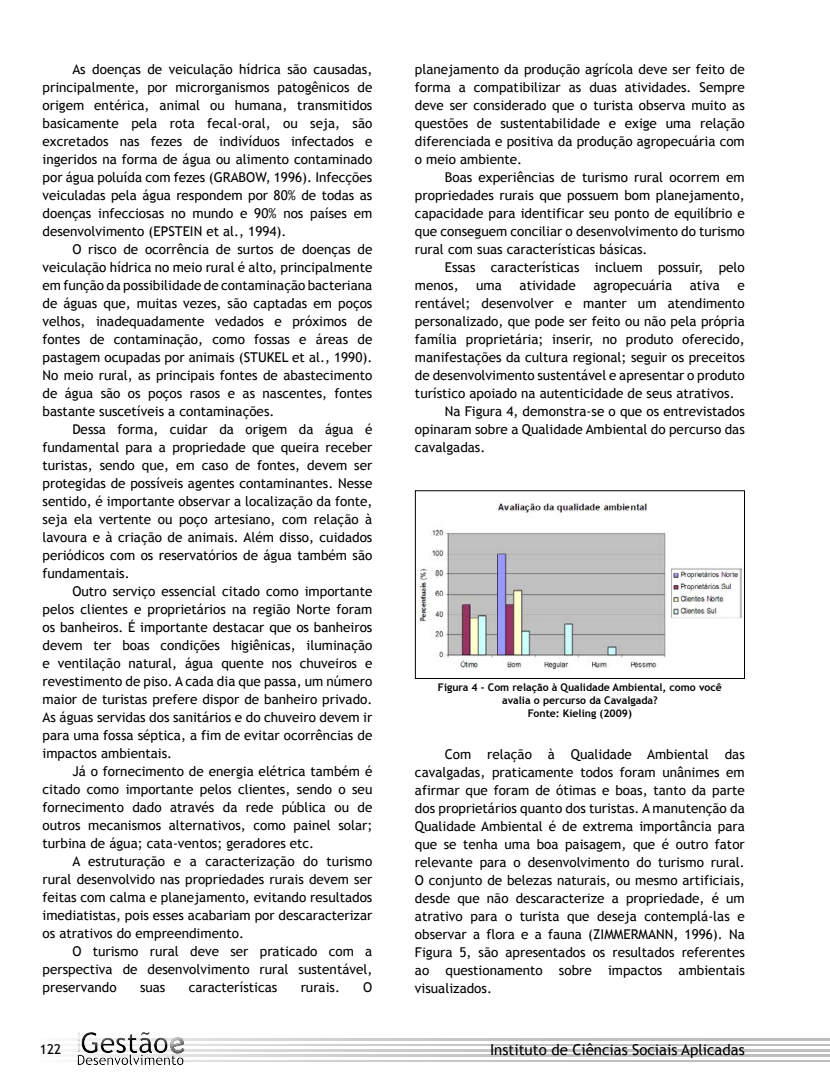
<style>
.page{position:relative;width:830px;height:1085px;background:#fff}
.page>*{position:absolute;margin:0;border:0;box-sizing:border-box;transform-origin:0 0}
.t1{font:15px "Trebuchet MS";color:#000}
.t2{font:13.5px/18px "Trebuchet MS";color:#000;text-align:justify}
.t3{font:700 10.5px/12.6px "Trebuchet MS";color:#000;text-align:center}
</style>
<div class="page">
<svg style="left:194px;top:1038px;width:635px;height:2px"></svg>
<svg style="left:194px;top:1044px;width:635px;height:1px"></svg>
<svg style="left:194px;top:1049px;width:635px;height:1px"></svg>
<svg style="left:194px;top:1054px;width:635px;height:2px"></svg>
<svg style="left:194px;top:1060px;width:635px;height:1px"></svg>
<div style="left:70px;top:1024px;width:124px;height:45px;background:#000;opacity:.75"></div>
<img style="left:418px;top:500px;width:322px;height:169px">
<svg style="left:78px;top:1031px;width:108px;height:33px"></svg>
<p class="t2" style="left:43px;top:60px;width:331px;text-indent:30px">As doenças de veiculação hídrica são causadas, principalmente, por microrganismos patogênicos de origem entérica, animal ou humana, transmitidos basicamente pela rota fecal-oral, ou seja, são excretados nas fezes de indivíduos infectados e ingeridos na forma de água ou alimento contaminado por água poluída com fezes (GRABOW, 1996). Infecções veiculadas pela água respondem por 80% de todas as doenças infecciosas no mundo e 90% nos países em desenvolvimento (EPSTEIN et al., 1994).</p>
<p class="t2" style="left:43px;top:240px;width:331px;text-indent:30px">O risco de ocorrência de surtos de doenças de veiculação hídrica no meio rural é alto, principalmente em função da possibilidade de contaminação bacteriana de águas que, muitas vezes, são captadas em poços velhos, inadequadamente vedados e próximos de fontes de contaminação, como fossas e áreas de pastagem ocupadas por animais (STUKEL et al., 1990).<br>No meio rural, as principais fontes de abastecimento de água são os poços rasos e as nascentes, fontes bastante suscetíveis a contaminações.</p>
<p class="t2" style="left:43px;top:420px;width:331px;text-indent:30px">Dessa forma, cuidar da origem da água é fundamental para a propriedade que queira receber turistas, sendo que, em caso de fontes, devem ser protegidas de possíveis agentes contaminantes. Nesse sentido, é importante observar a localização da fonte, seja ela vertente ou poço artesiano, com relação à lavoura e à criação de animais. Além disso, cuidados periódicos com os reservatórios de água também são fundamentais.</p>
<p class="t2" style="left:43px;top:582px;width:331px;text-indent:30px">Outro serviço essencial citado como importante pelos clientes e proprietários na região Norte foram os banheiros. É importante destacar que os banheiros devem ter boas condições higiênicas, iluminação e ventilação natural, água quente nos chuveiros e revestimento de piso. A cada dia que passa, um número maior de turistas prefere dispor de banheiro privado.<br>As águas servidas dos sanitários e do chuveiro devem ir para uma fossa séptica, a fim de evitar ocorrências de impactos ambientais.</p>
<p class="t2" style="left:43px;top:762px;width:331px;text-indent:30px">Já o fornecimento de energia elétrica também é citado como importante pelos clientes, sendo o seu fornecimento dado através da rede pública ou de outros mecanismos alternativos, como painel solar; turbina de água; cata-ventos; geradores etc.</p>
<p class="t2" style="left:43px;top:852px;width:331px;text-indent:30px">A estruturação e a caracterização do turismo rural desenvolvido nas propriedades rurais devem ser feitas com calma e planejamento, evitando resultados imediatistas, pois esses acabariam por descaracterizar os atrativos do empreendimento.</p>
<p class="t2" style="left:43px;top:942px;width:331px;text-indent:30px">O turismo rural deve ser praticado com a perspectiva de desenvolvimento rural sustentável, preservando</p>
<p class="t2" style="left:140px;top:978px;width:27px">suas</p>
<p class="t2" style="left:189px;top:978px;width:90px">características</p>
<p class="t2" style="left:300px;top:978px;width:41px">rurais.</p>
<p class="t2" style="left:363px;top:978px;width:11px">O</p>
<p class="t2" style="left:415px;top:60px;width:331px">planejamento da produção agrícola deve ser feito de forma a compatibilizar as duas atividades. Sempre deve ser considerado que o turista observa muito as questões de sustentabilidade e exige uma relação diferenciada e positiva da produção agropecuária com o meio ambiente.</p>
<p class="t2" style="left:415px;top:168px;width:331px;text-indent:30px">Boas experiências de turismo rural ocorrem em propriedades rurais que possuem bom planejamento, capacidade para identificar seu ponto de equilíbrio e que conseguem conciliar o desenvolvimento do turismo rural com suas características básicas.</p>
<p class="t2" style="left:415px;top:258px;width:331px;text-indent:30px">Essas características incluem possuir, pelo menos,</p>
<p class="t2" style="left:476px;top:276px;width:27px">uma</p>
<p class="t2" style="left:519px;top:276px;width:58px">atividade</p>
<p class="t2" style="left:593px;top:276px;width:80px">agropecuária</p>
<p class="t2" style="left:689px;top:276px;width:31px">ativa</p>
<p class="t2" style="left:737px;top:276px;width:9px">e</p>
<p class="t2" style="left:415px;top:294px;width:331px">rentável; desenvolver e manter um atendimento</p>
<p class="t2" style="left:415px;top:312px;width:331px">personalizado, que pode ser feito ou não pela própria</p>
<p class="t2" style="left:415px;top:330px;width:331px">família proprietária; inserir, no produto oferecido,</p>
<p class="t2" style="left:415px;top:348px;width:331px">manifestações da cultura regional; seguir os preceitos</p>
<p class="t2" style="left:415px;top:366px;width:331px">de desenvolvimento sustentável e apresentar o produto</p>
<p class="t2" style="left:415px;top:384px;width:321px">turístico apoiado na autenticidade de seus atrativos.</p>
<p class="t2" style="left:444px;top:402px;width:301px">Na Figura 4, demonstra-se o que os entrevistados</p>
<p class="t2" style="left:415px;top:420px;width:331px">opinaram sobre a Qualidade Ambiental do percurso das</p>
<p class="t2" style="left:415px;top:438px;width:72px">cavalgadas.</p>
<p class="t3" style="left:437px;top:681px;width:285px">Figura 4 - Com relação à Qualidade Ambiental, como você avalia o percurso da Cavalgada?<br>Fonte: Kieling (2009)</p>
<p class="t2" style="left:415px;top:745px;width:331px;text-indent:30px">Com relação à Qualidade Ambiental das cavalgadas, praticamente todos foram unânimes em afirmar que foram de ótimas e boas, tanto da parte dos proprietários quanto dos turistas. A manutenção da Qualidade Ambiental é de extrema importância para que se tenha uma boa paisagem, que é outro fator relevante para o desenvolvimento do turismo rural.<br>O conjunto de belezas naturais, ou mesmo artificiais, desde que não descaracterize a propriedade, é um atrativo para o turista que deseja contemplá-las e observar a flora e a fauna (ZIMMERMANN, 1996). Na Figura 5, são apresentados os resultados referentes ao questionamento sobre impactos ambientais visualizados.</p>
<p class="t2" style="left:40px;top:1040px;width:23px">122</p>
<p class="t1" style="left:490px;top:1040px;width:256px">Instituto de Ciências Sociais Aplicadas</p>
</div>
